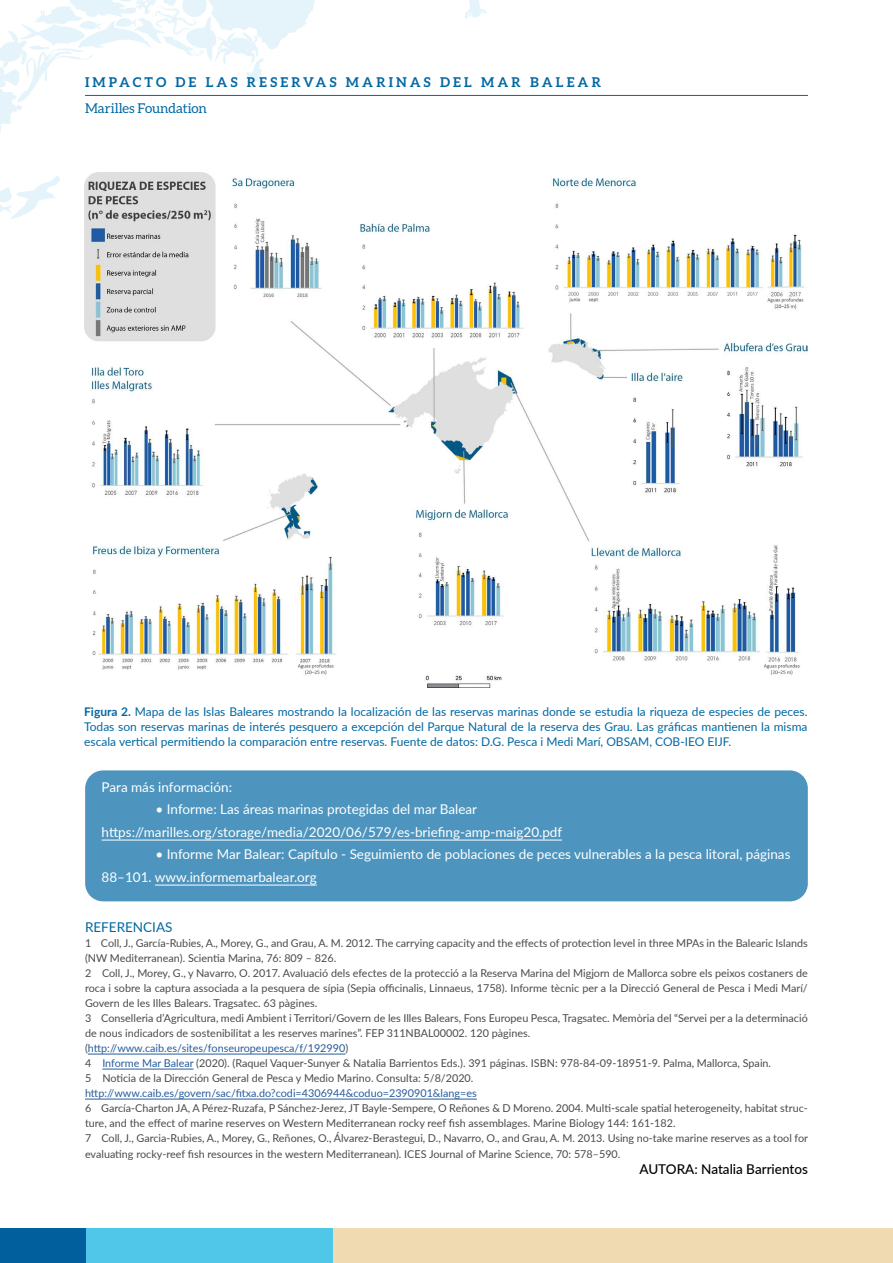
<style>
.page{position:relative;width:893px;height:1263px;background:#fff}
.page>*{position:absolute;margin:0;border:0;box-sizing:border-box;transform-origin:0 0}
.t1{font:13.5px/22.5px "Lato";color:#fff}
.t2{font:700 13.5px "Aleo";letter-spacing:.235em;color:#0068a3}
.t3{font:500 13.5px "Lato";color:#000}
.t4{font:13.5px "Aleo";color:#0068a3}
.t5{font:13.5px "Lato";color:#0068a3}
.t6{font:12px/15px "Lato";color:#0068a3;text-align:justify}
.t7{font:10.8px/15px "Lato";color:#4a4a49}
.t8{font:10.8px "Lato";color:#275b9b}
.s1{font-weight:700}
.s2{color:#275b9b}
</style>
<div class="page">
<svg style="left:465px;top:0;width:22px;height:19px"></svg>
<svg style="left:0;top:0;width:346px;height:219px"></svg>
<hr style="left:85px;top:95px;width:723px;height:1px;background:#0068a3">
<div style="left:85px;top:1229px;width:248px;height:34px;background:#50c7e8"></div>
<div style="left:333px;top:1229px;width:560px;height:34px;background:#efdab2"></div>
<div style="left:0;top:1229px;width:85px;height:34px;background:#005f9c"></div>
<div style="left:85px;top:770px;width:723px;height:131px;background:#4d95be;border-radius:18px"></div>
<img style="left:84px;top:172px;width:724px;height:516px">
<hr style="left:88px;top:1054px;width:257px;height:1px;background:#275b9b">
<hr style="left:102px;top:1069px;width:92px;height:1px;background:#275b9b">
<hr style="left:85px;top:1099px;width:392px;height:1px;background:#275b9b">
<hr style="left:102px;top:840px;width:460px;height:1px;background:#fff">
<hr style="left:155px;top:885px;width:162px;height:1px;background:#fff">
<p class="t2" style="left:85px;top:74px;width:517px">IMPACTO DE LAS RESERVAS MARINAS DEL MAR BALEAR</p>
<p class="t4" style="left:85px;top:100px;width:123px">Marilles Foundation</p>
<p class="t6" style="left:84px;top:704px;width:725px"><span class="s1">Figura 2.</span> Mapa de las Islas Baleares mostrando la localización de las reservas marinas donde se estudia la riqueza de especies de peces.<br>Todas son reservas marinas de interés pesquero a excepción del Parque Natural de la reserva des Grau. Las gráficas mantienen la misma escala vertical permitiendo la comparación entre reservas. Fuente de datos: D.G. Pesca i Medi Marí, OBSAM, COB-IEO EIJF.</p>
<p class="t1" style="left:102px;top:775px;width:132px">Para más información:</p>
<p class="t1" style="left:102px;top:798px;width:462px;text-indent:54px">• Informe: Las áreas marinas protegidas del mar Balear https://marilles.org/storage/media/2020/06/579/es-briefing-amp-maig20.pdf</p>
<p class="t1" style="left:102px;top:843px;width:690px;text-indent:54px">• Informe Mar Balear: Capítulo - Seguimiento de poblaciones de peces vulnerables a la pesca litoral, páginas<br>88–101. www.informemarbalear.org</p>
<p class="t5" style="left:85px;top:917px;width:89px">REFERENCIAS</p>
<p class="t7" style="left:85px;top:935px;width:724px">1 Coll, J., García-Rubies, A., Morey, G., and Grau, A. M. 2012. The carrying capacity and the effects of protection level in three MPAs in the Balearic Islands (NW Mediterranean). Scientia Marina, 76: 809 – 826.<br>2 Coll, J., Morey, G., y Navarro, O. 2017. Avaluació dels efectes de la protecció a la Reserva Marina del Migjorn de Mallorca sobre els peixos costaners de roca i sobre la captura associada a la pesquera de sípia (Sepia officinalis, Linnaeus, 1758). Informe tècnic per a la Direcció General de Pesca i Medi Marí/ Govern de les Illes Balears. Tragsatec. 63 pàgines.<br>3 Conselleria d’Agricultura, medi Ambient i Territori/Govern de les Illes Balears, Fons Europeu Pesca, Tragsatec. Memòria del “Servei per a la determinació de nous indicadors de sostenibilitat a les reserves marines”. FEP 311NBAL00002. 120 pàgines.<br>(<span class="s2">http://www.caib.es/sites/fonseuropeupesca/f/192990</span>)<br>4 <span class="s2">Informe Mar Balear</span> (2020). (Raquel Vaquer-Sunyer &amp; Natalia Barrientos Eds.). 391 páginas. ISBN: 978-84-09-18951-9. Palma, Mallorca, Spain.<br>5 Noticia de la Dirección General de Pesca y Medio Marino. Consulta: 5/8/2020.</p>
<p class="t8" style="left:85px;top:1085px;width:393px">http://www.caib.es/govern/sac/fitxa.do?codi=4306944&amp;coduo=2390901&amp;lang=es</p>
<p class="t7" style="left:85px;top:1100px;width:725px">6 García-Charton JA, A Pérez-Ruzafa, P Sánchez-Jerez, JT Bayle-Sempere, O Reñones &amp; D Moreno. 2004. Multi-scale spatial heterogeneity, habitat struc&shy;ture, and the effect of marine reserves on Western Mediterranean rocky reef fish assemblages. Marine Biology 144: 161-182.<br>7 Coll, J., Garcia-Rubies, A., Morey, G., Reñones, O., Álvarez-Berastegui, D., Navarro, O., and Grau, A. M. 2013. Using no-take marine reserves as a tool for</p>
<p class="t7" style="left:85px;top:1146px;width:537px">evaluating rocky-reef fish resources in the western Mediterranean). ICES Journal of Marine Science, 70: 578–590.</p>
<p class="t3" style="left:639px;top:1159px;width:170px">AUTORA: Natalia Barrientos</p>
</div>
